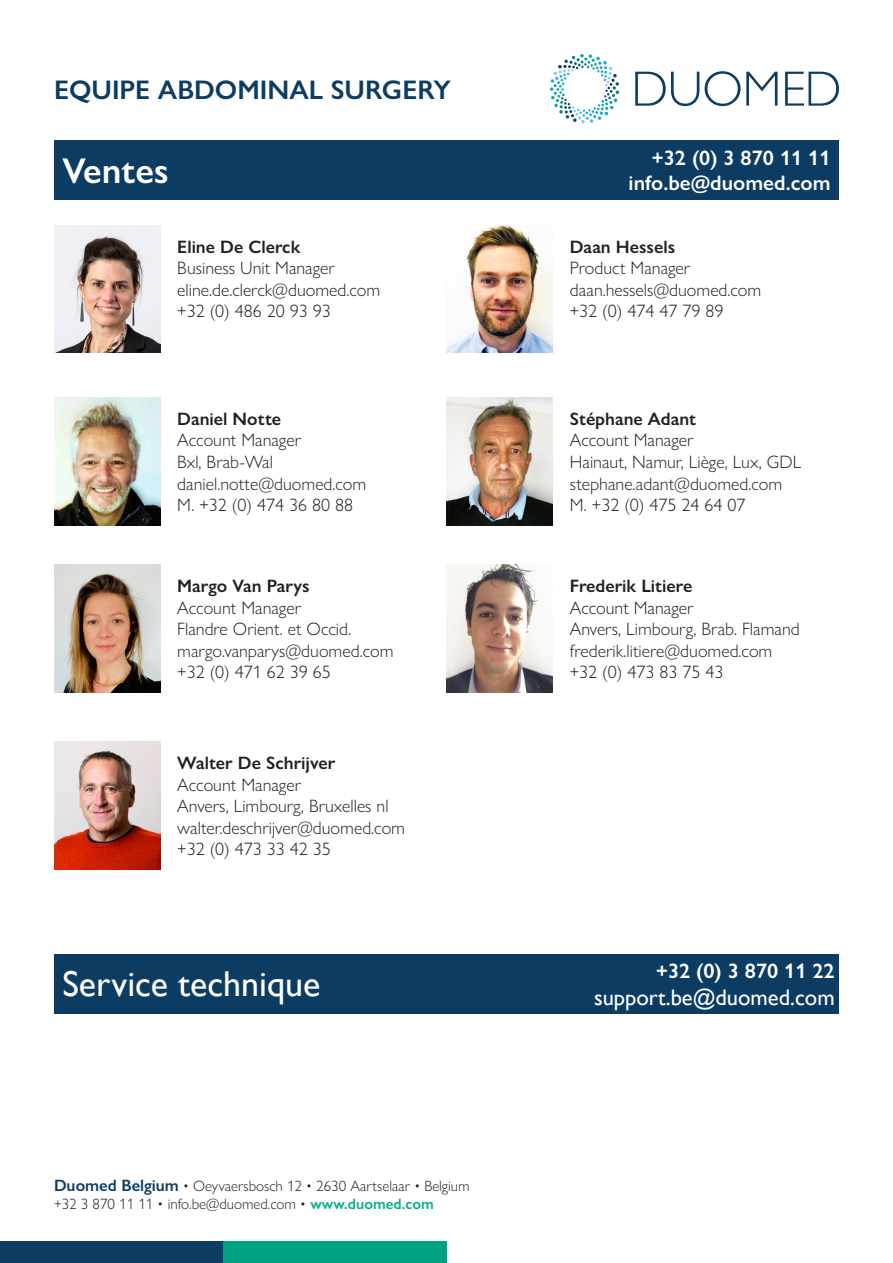
<style>
.page{position:relative;width:893px;height:1263px;background:#fff}
.page>*{position:absolute;margin:0;border:0;box-sizing:border-box;transform-origin:0 0}
.t1{font:36px "Gill Sans";color:#fff}
.t2{font:600 36px "Gill Sans Nova";color:#fff}
.t3{font:600 27px "Gill Sans Nova";color:#0d3c63}
.t4{font:22.5px "Gill Sans";color:#fff}
.t5{font:600 21px "Gill Sans Nova";color:#fff}
.t6{font:300 18px "Gill Sans Nova";color:#231f20}
.t7{font:600 18px "Gill Sans Nova";color:#231f20}
.t8{font:300 15px "Gill Sans Nova";color:#231f20}
.s1{font-weight:600;font-size:16.5px;color:#0d3c63}
.s2{font-weight:600;color:#01af8f}
</style>
<div class="page">
<img style="left:54px;top:225px;width:106px;height:128px">
<div style="left:54px;top:140px;width:785px;height:60px;background:#0d3c63"></div>
<svg style="left:550px;top:54px;width:69px;height:69px"></svg>
<svg style="left:635px;top:71px;width:204px;height:35px"></svg>
<div style="left:0;top:1242px;width:223px;height:21px;background:#0d3c63"></div>
<div style="left:223px;top:1242px;width:223px;height:21px;background:#00a385"></div>
<img style="left:446px;top:565px;width:107px;height:127px">
<img style="left:54px;top:742px;width:106px;height:127px">
<img style="left:446px;top:398px;width:107px;height:127px">
<img style="left:54px;top:398px;width:106px;height:127px">
<div style="left:54px;top:954px;width:785px;height:59px;background:#0d3c63"></div>
<img style="left:54px;top:565px;width:106px;height:127px">
<img style="left:446px;top:225px;width:107px;height:128px">
<p class="t3" style="left:54px;top:73px;width:399px">EQUIPE ABDOMINAL SURGERY</p>
<p class="t2" style="left:63px;top:149px;width:108px">Ventes</p>
<p class="t5" style="left:652px;top:145px;width:180px">+32 (0) 3 870 11 11</p>
<p class="t5" style="left:629px;top:170px;width:203px">info.be@duomed.com</p>
<p class="t7" style="left:177px;top:235px;width:124px">Eline De Clerck</p>
<p class="t6" style="left:177px;top:257px;width:159px">Business Unit Manager</p>
<p class="t6" style="left:177px;top:279px;width:204px">eline.de.clerck@duomed.com</p>
<p class="t6" style="left:177px;top:300px;width:155px">+32 (0) 486 20 93 93</p>
<p class="t7" style="left:177px;top:407px;width:105px">Daniel Notte</p>
<p class="t6" style="left:177px;top:429px;width:125px">Account Manager</p>
<p class="t6" style="left:177px;top:451px;width:97px">Bxl, Brab-Wal</p>
<p class="t6" style="left:177px;top:472px;width:191px">daniel.notte@duomed.com</p>
<p class="t6" style="left:177px;top:494px;width:177px">M. +32 (0) 474 36 80 88</p>
<p class="t7" style="left:177px;top:575px;width:134px">Margo Van Parys</p>
<p class="t6" style="left:177px;top:596px;width:125px">Account Manager</p>
<p class="t6" style="left:177px;top:618px;width:175px">Flandre Orient. et Occid.</p>
<p class="t6" style="left:177px;top:640px;width:218px">margo.vanparys@duomed.com</p>
<p class="t6" style="left:177px;top:661px;width:155px">+32 (0) 471 62 39 65</p>
<p class="t7" style="left:177px;top:752px;width:159px">Walter De Schrijver</p>
<p class="t6" style="left:177px;top:773px;width:125px">Account Manager</p>
<p class="t6" style="left:177px;top:795px;width:213px">Anvers, Limbourg, Bruxelles nl</p>
<p class="t6" style="left:177px;top:817px;width:229px">walter.deschrijver@duomed.com</p>
<p class="t6" style="left:177px;top:838px;width:155px">+32 (0) 473 33 42 35</p>
<p class="t7" style="left:570px;top:235px;width:107px">Daan Hessels</p>
<p class="t6" style="left:570px;top:257px;width:122px">Product Manager</p>
<p class="t6" style="left:570px;top:279px;width:193px">daan.hessels@duomed.com</p>
<p class="t6" style="left:570px;top:300px;width:155px">+32 (0) 474 47 79 89</p>
<p class="t7" style="left:570px;top:407px;width:128px">Stéphane Adant</p>
<p class="t6" style="left:570px;top:429px;width:125px">Account Manager</p>
<p class="t6" style="left:570px;top:451px;width:233px">Hainaut, Namur, Liège, Lux, GDL</p>
<p class="t6" style="left:570px;top:472px;width:214px">stephane.adant@duomed.com</p>
<p class="t6" style="left:570px;top:494px;width:177px">M. +32 (0) 475 24 64 07</p>
<p class="t7" style="left:570px;top:575px;width:124px">Frederik Litiere</p>
<p class="t6" style="left:570px;top:596px;width:125px">Account Manager</p>
<p class="t6" style="left:570px;top:618px;width:231px">Anvers, Limbourg, Brab. Flamand</p>
<p class="t6" style="left:570px;top:640px;width:204px">frederik.litiere@duomed.com</p>
<p class="t6" style="left:570px;top:661px;width:155px">+32 (0) 473 83 75 43</p>
<p class="t1" style="left:63px;top:963px;width:259px">Service technique</p>
<p class="t5" style="left:656px;top:958px;width:180px">+32 (0) 3 870 11 22</p>
<p class="t4" style="left:594px;top:984px;width:242px">support.be@duomed.com</p>
<p class="t8" style="left:54px;top:1177px;width:417px"><span class="s1">Duomed Belgium</span> • Oeyvaersbosch 12 • 2630 Aartselaar • Belgium</p>
<p class="t8" style="left:54px;top:1195px;width:381px">+32 3 870 11 11 • info.be@duomed.com • <span class="s2">www.duomed.com</span></p>
</div>
